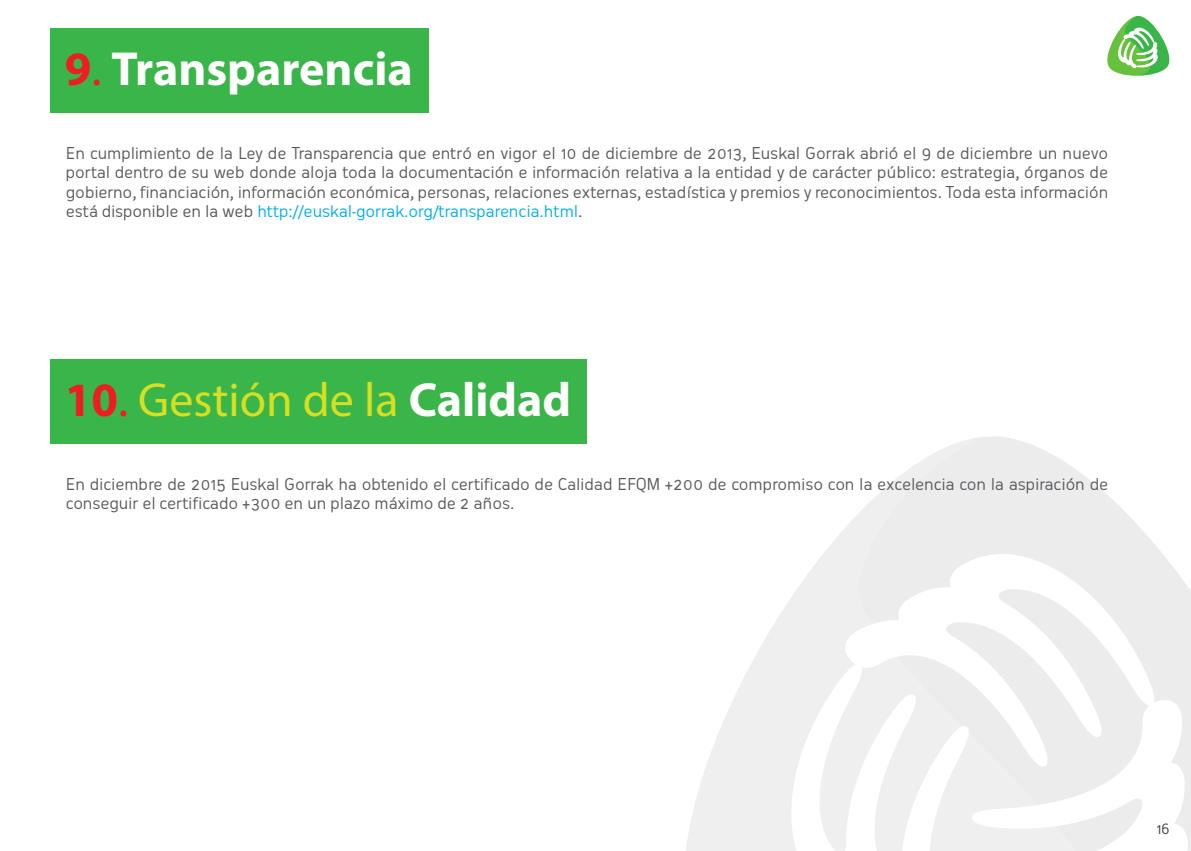
<style>
.page{position:relative;width:1191px;height:851px;background:#fff}
.page>*{position:absolute;margin:0;border:0;box-sizing:border-box;transform-origin:0 0}
.t1{font:48px "Myriad Pro";color:#d6df21}
.t2{font:700 48px "Myriad Pro";color:#fff}
.t3{font:16px/19.2px "Oceania";letter-spacing:-.015em;color:#57585a}
.t4{font:14px "Oceania";color:#3e3e3f}
.s1{color:#ee1d23}
.s2{font-weight:400;color:#ee1d23}
.s3{color:#00aeef}
.s4{font-weight:700;color:#ee1d23}
.s5{font-weight:700;color:#fff}
</style>
<div class="page">
<svg style="left:686px;top:436px;width:505px;height:414px"></svg>
<svg style="left:780px;top:554px;width:408px;height:296px;fill:#efeff0"></svg>
<svg style="left:1107px;top:16px;width:63px;height:60px"></svg>
<div style="left:51px;top:29px;width:378px;height:84px;background:#3ab54a"></div>
<div style="left:51px;top:360px;width:536px;height:84px;background:#3ab54a"></div>
<h1 class="t2" style="left:65px;top:38px;width:349px"><span class="s1">9</span><span class="s2">.</span> Transparencia</h1>
<p class="t3" style="left:66px;top:144px;width:1044px;text-align:justify">En cumplimiento de la Ley de Transparencia que entró en vigor el 10 de diciembre de 2013, Euskal Gorrak abrió el 9 de diciembre un nuevo portal dentro de su web donde aloja toda la documentación e información relativa a la entidad y de carácter público: estrategia, órganos de gobierno, financiación, información económica, personas, relaciones externas, estadística y premios y reconocimientos. Toda esta información está disponible en la web <span class="s3">http://euskal-gorrak.org/transparencia.html</span>.</p>
<h1 class="t1" style="left:65px;top:370px;width:508px"><span class="s4">10</span><span class="s1">.</span> Gestión de la <span class="s5">Calidad</span></h1>
<p class="t3" style="left:66px;top:474px;width:1044px">En diciembre de 2015 Euskal Gorrak ha obtenido el certificado de Calidad EFQM +200 de compromiso con la excelencia con la aspiración de conseguir el certificado +300 en un plazo máximo de 2 años.</p>
<p class="t4" style="left:1156px;top:820px;width:15px">16</p>
</div>
